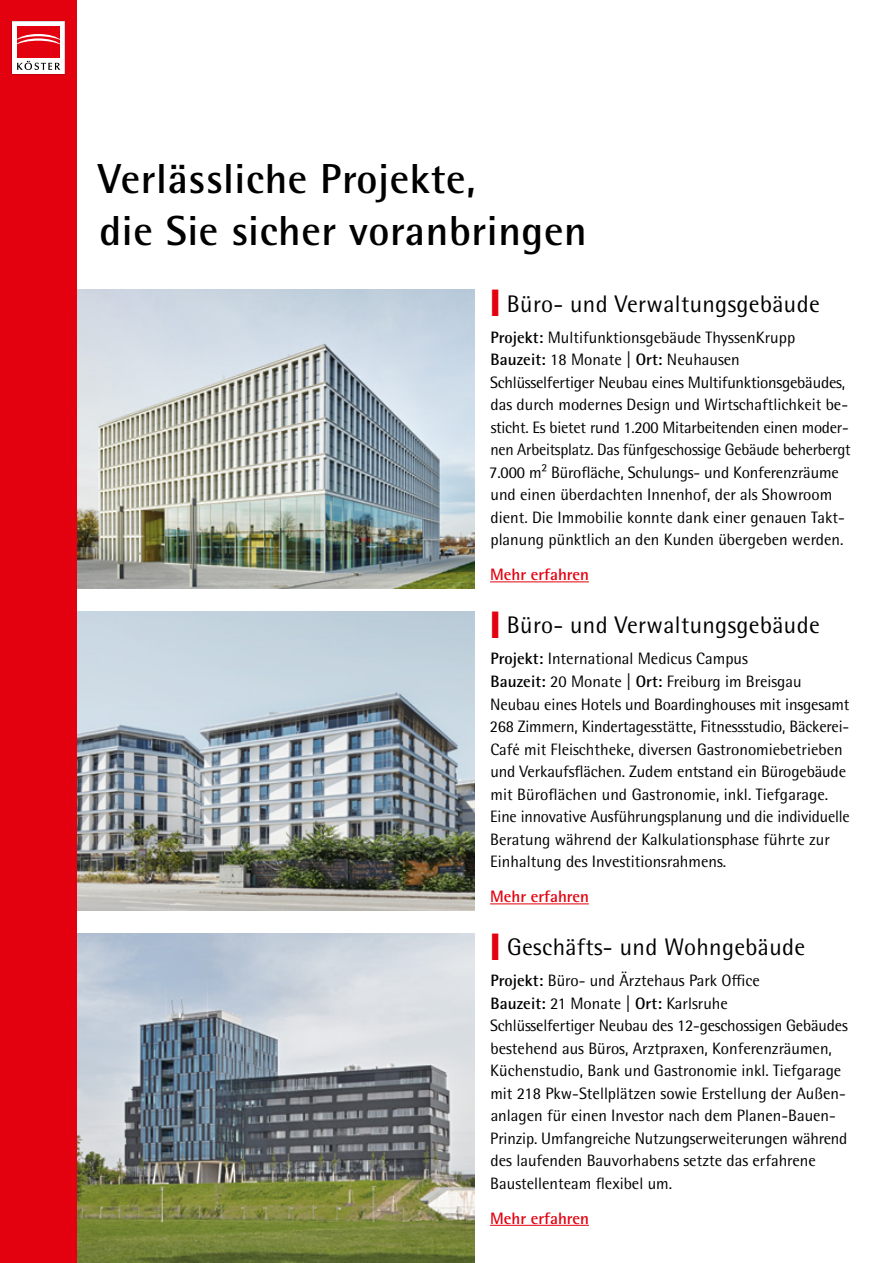
<style>
.page{position:relative;width:893px;height:1263px;background:#fff}
.page>*{position:absolute;margin:0;border:0;box-sizing:border-box;transform-origin:0 0}
.t1{font:700 42px/52.5px "Rotis Semi Sans Pro";letter-spacing:.015em;color:#000}
.t2{font:24px "Rotis Semi Sans Pro";letter-spacing:.015em;color:#000}
.t3{font:16.5px/22.5px "Rotis Semi Sans Pro";color:#000}
.t4{font:700 16.5px "Rotis Semi Sans Pro";color:#e3000f}
.s1{color:#e3000f}
.s2{font-weight:700}
</style>
<div class="page">
<img style="left:77px;top:611px;width:397px;height:299px">
<img style="left:77px;top:933px;width:397px;height:330px">
<img style="left:77px;top:290px;width:397px;height:299px">
<div style="left:0;top:0;width:77px;height:1263px;background:#e3000f"></div>
<svg style="left:12px;top:21px;width:53px;height:53px"></svg>
<hr style="left:490px;top:581px;width:99px;height:1px;background:#e3000f">
<hr style="left:490px;top:903px;width:99px;height:1px;background:#e3000f">
<hr style="left:490px;top:1225px;width:99px;height:1px;background:#e3000f">
<h1 class="t1" style="left:98px;top:152px;width:490px">Verlässliche Projekte,<br>die Sie sicher voranbringen</h1>
<h2 class="t2" style="left:491px;top:289px;width:330px"><span class="s1">❙</span> Büro- und Verwaltungsgebäude</h2>
<p class="t3" style="left:489px;top:326px;width:363px"><span class="s2">Projekt:</span> Multifunktionsgebäude ThyssenKrupp <span class="s2">Bauzeit:</span> 18 Monate | <span class="s2">Ort:</span> Neuhausen<br>Schlüsselfertiger Neubau eines Multifunktionsgebäudes, das durch modernes Design und Wirtschaftlichkeit be&shy;sticht. Es bietet rund 1.200 Mitarbeitenden einen moder&shy;nen Arbeitsplatz. Das fünfgeschossige Gebäude beherbergt 7.000 m² Bürofläche, Schulungs- und Konferenzräume und einen überdachten Innenhof, der als Showroom dient. Die Immobilie konnte dank einer genauen Takt&shy;planung pünktlich an den Kunden übergeben werden.</p>
<p class="t4" style="left:490px;top:564px;width:100px">Mehr erfahren</p>
<h2 class="t2" style="left:491px;top:611px;width:330px"><span class="s1">❙</span> Büro- und Verwaltungsgebäude</h2>
<p class="t3" style="left:490px;top:648px;width:362px"><span class="s2">Projekt:</span> International Medicus Campus<br><span class="s2">Bauzeit:</span> 20 Monate | <span class="s2">Ort:</span> Freiburg im Breisgau Neubau eines Hotels und Boardinghouses mit insgesamt 268 Zimmern, Kindertagesstätte, Fitnessstudio, Bäckerei-Café mit Fleischtheke, diversen Gastronomiebetrieben und Verkaufsflächen. Zudem entstand ein Bürogebäude mit Büroflächen und Gastronomie, inkl. Tiefgarage.<br>Eine innovative Ausführungsplanung und die individuelle Beratung während der Kalkulationsphase führte zur Einhaltung des Investitionsrahmens.</p>
<p class="t4" style="left:490px;top:886px;width:100px">Mehr erfahren</p>
<h2 class="t2" style="left:491px;top:933px;width:316px"><span class="s1">❙</span> Geschäfts- und Wohngebäude</h2>
<p class="t3" style="left:490px;top:970px;width:359px"><span class="s2">Projekt:</span> Büro- und Ärztehaus Park Office<br><span class="s2">Bauzeit:</span> 21 Monate | <span class="s2">Ort:</span> Karlsruhe<br>Schlüsselfertiger Neubau des 12-geschossigen Gebäudes bestehend aus Büros, Arztpraxen, Konferenzräumen, Küchenstudio, Bank und Gastronomie inkl. Tiefgarage mit 218 Pkw-Stellplätzen sowie Erstellung der Außen&shy;anlagen für einen Investor nach dem Planen-Bauen-Prinzip. Umfangreiche Nutzungserweiterungen während des laufenden Bauvorhabens setzte das erfahrene Baustellenteam flexibel um.</p>
<p class="t4" style="left:490px;top:1208px;width:100px">Mehr erfahren</p>
</div>
